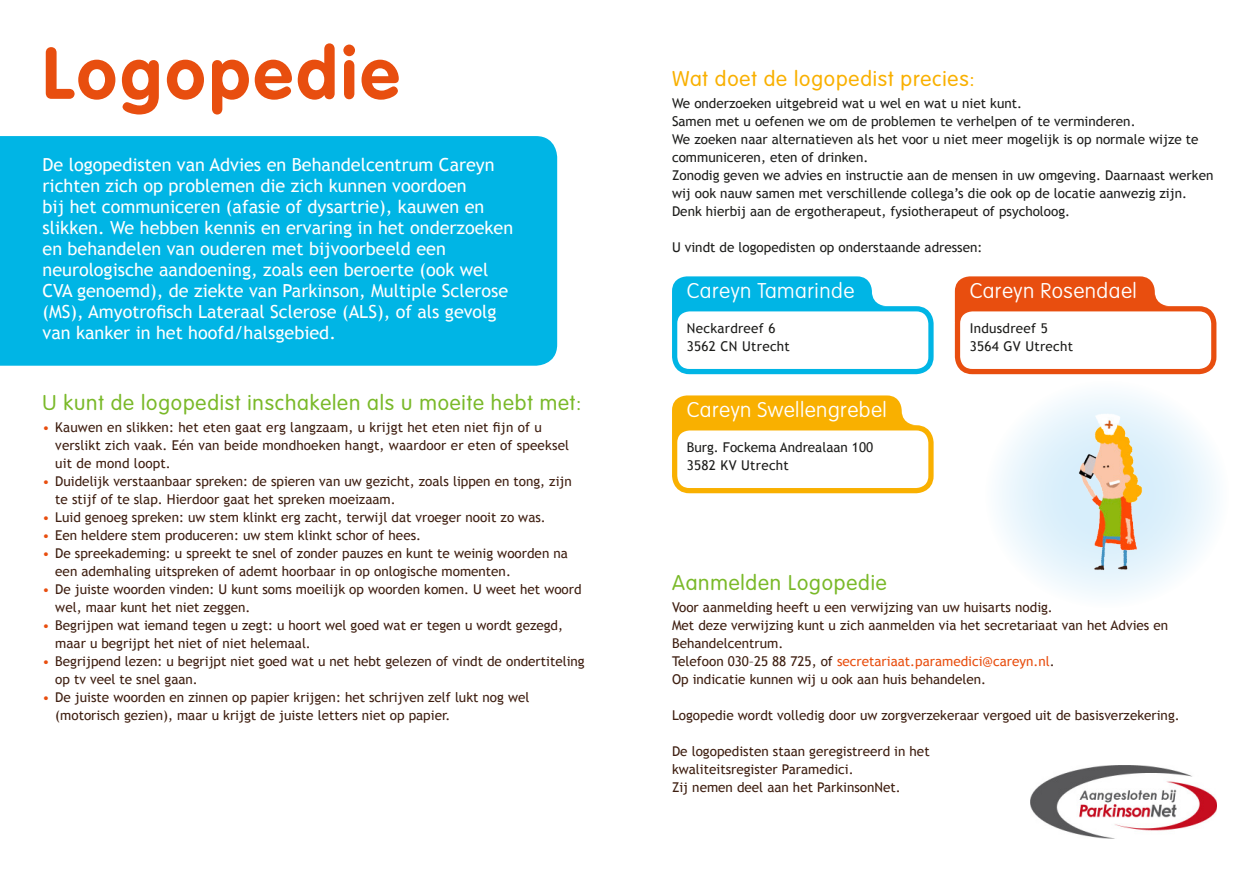
<style>
.page{position:relative;width:1259px;height:893px;background:#fff}
.page>*{position:absolute;margin:0;border:0;box-sizing:border-box;transform-origin:0 0}
.t1{font:700 72px "VAG Rounded";letter-spacing:.05em;color:#e84e0f}
.Tussenkopje{font:300 21px "VAG Rounded";letter-spacing:.04em;color:#7ab929}
.VAG_Diap_titel{font:100 21px "VAG Rounded";letter-spacing:.025em;color:#fff}
.Tussenkopje-2{font:300 21px "VAG Rounded";letter-spacing:.04em;color:#f9b000}
.t2{font:18px/21px "Trebuchet MS";color:#fff}
.Brood{font:13.5px/18px "Trebuchet MS";color:#3e1e10}
.Brood-2{font:13.5px/18px "Trebuchet MS";color:#1d1d1b}
.Brood-3{font:13.5px "Trebuchet MS";letter-spacing:.02em;color:#1d1d1b}
.Brood-4{font:13.5px "Trebuchet MS";color:#e84e0f}
.s1{color:#e84e0f}
.s2{color:#3e1e10}
</style>
<div class="page">
<svg style="left:985px;top:381px;width:244px;height:227px;fill:#f1f9fd"></svg>
<div style="left:0;top:136px;width:557px;height:230px;background:#00b5e5"></div>
<div style="left:672px;top:276px;width:200px;height:60px;background:#00b5e5;border-radius:15px"></div>
<svg style="left:857px;top:291px;width:30px;height:30px"></svg>
<div style="left:674px;top:309px;width:257px;height:63px;background:#fff;border-radius:15px"></div>
<div style="left:672px;top:306px;width:261px;height:68px;border:5px solid #00b5e5;border-radius:15px"></div>
<div style="left:955px;top:276px;width:199px;height:60px;background:#e84e0f;border-radius:15px"></div>
<svg style="left:1140px;top:291px;width:29px;height:30px"></svg>
<div style="left:957px;top:309px;width:256px;height:63px;background:#fff;border-radius:15px"></div>
<div style="left:955px;top:306px;width:261px;height:68px;border:5px solid #e84e0f;border-radius:15px"></div>
<div style="left:672px;top:395px;width:229px;height:60px;background:#f9b000;border-radius:15px"></div>
<svg style="left:887px;top:410px;width:29px;height:30px"></svg>
<div style="left:674px;top:428px;width:257px;height:63px;background:#fff;border-radius:15px"></div>
<div style="left:672px;top:425px;width:261px;height:68px;border:5px solid #f9b000;border-radius:15px"></div>
<img style="left:1055px;top:402px;width:102px;height:181px">
<img style="left:1030px;top:765px;width:186px;height:73px">
<p class="t1" style="left:43px;top:31px;width:358px">Logopedie</p>
<p class="t2" style="left:43px;top:154px;width:472px">De logopedisten van Advies en Behandelcentrum Careyn richten zich op problemen die zich kunnen voordoen<br>bij het communiceren (afasie of dysartrie), kauwen en slikken. We hebben kennis en ervaring in het onderzoeken en behandelen van ouderen met bijvoorbeeld een neurologische aandoening, zoals een beroerte (ook wel CVA genoemd), de ziekte van Parkinson, Multiple Sclerose (MS), Amyotrofisch Lateraal Sclerose (ALS), of als gevolg van kanker in het hoofd/halsgebied.</p>
<p class="Tussenkopje" style="left:43px;top:390px;width:540px">U kunt de logopedist inschakelen als u moeite hebt met:</p>
<p class="Brood" style="left:55px;top:418px;width:515px;text-indent:-13px"><span class="s1">•</span> Kauwen en slikken: het eten gaat erg langzaam, u krijgt het eten niet fijn of u verslikt zich vaak. Eén van beide mondhoeken hangt, waardoor er eten of speeksel uit de mond loopt.</p>
<p class="Brood" style="left:55px;top:472px;width:518px;text-indent:-13px"><span class="s1">•</span> Duidelijk verstaanbaar spreken: de spieren van uw gezicht, zoals lippen en tong, zijn te stijf of te slap. Hierdoor gaat het spreken moeizaam.</p>
<p class="Brood" style="left:43px;top:508px;width:505px"><span class="s1">•</span> Luid genoeg spreken: uw stem klinkt erg zacht, terwijl dat vroeger nooit zo was.</p>
<p class="Brood" style="left:43px;top:526px;width:380px"><span class="s1">•</span> Een heldere stem produceren: uw stem klinkt schor of hees.</p>
<p class="Brood" style="left:55px;top:544px;width:514px;text-indent:-13px"><span class="s1">•</span> De spreekademing: u spreekt te snel of zonder pauzes en kunt te weinig woorden na een ademhaling uitspreken of ademt hoorbaar in op onlogische momenten.</p>
<p class="Brood" style="left:55px;top:580px;width:528px;text-indent:-13px"><span class="s1">•</span> De juiste woorden vinden: U kunt soms moeilijk op woorden komen. U weet het woord wel, maar kunt het niet zeggen.</p>
<p class="Brood" style="left:55px;top:616px;width:509px;text-indent:-13px"><span class="s1">•</span> Begrijpen wat iemand tegen u zegt: u hoort wel goed wat er tegen u wordt gezegd, maar u begrijpt het niet of niet helemaal.</p>
<p class="Brood" style="left:55px;top:652px;width:531px;text-indent:-13px"><span class="s1">•</span> Begrijpend lezen: u begrijpt niet goed wat u net hebt gelezen of vindt de ondertiteling op tv veel te snel gaan.</p>
<p class="Brood" style="left:55px;top:688px;width:475px;text-indent:-13px"><span class="s1">•</span> De juiste woorden en zinnen op papier krijgen: het schrijven zelf lukt nog wel (motorisch gezien), maar u krijgt de juiste letters niet op papier.</p>
<p class="Tussenkopje-2" style="left:672px;top:66px;width:304px">Wat doet de logopedist precies:</p>
<p class="Brood-2" style="left:672px;top:94px;width:351px">We onderzoeken uitgebreid wat u wel en wat u niet kunt.</p>
<p class="Brood-2" style="left:672px;top:112px;width:465px">Samen met u oefenen we om de problemen te verhelpen of te verminderen.</p>
<p class="Brood-2" style="left:672px;top:130px;width:528px">We zoeken naar alternatieven als het voor u niet meer mogelijk is op normale wijze te communiceren, eten of drinken.</p>
<p class="Brood-2" style="left:672px;top:166px;width:543px">Zonodig geven we advies en instructie aan de mensen in uw omgeving. Daarnaast werken wij ook nauw samen met verschillende collega’s die ook op de locatie aanwezig zijn.<br>Denk hierbij aan de ergotherapeut, fysiotherapeut of psycholoog.</p>
<p class="Brood-2" style="left:672px;top:238px;width:312px">U vindt de logopedisten op onderstaande adressen:</p>
<p class="VAG_Diap_titel" style="left:687px;top:279px;width:169px">Careyn Tamarinde</p>
<p class="Brood-3" style="left:687px;top:320px;width:90px">Neckardreef 6</p>
<p class="Brood-3" style="left:687px;top:338px;width:104px">3562 CN Utrecht</p>
<p class="VAG_Diap_titel" style="left:687px;top:398px;width:201px">Careyn Swellengrebel</p>
<p class="Brood-2" style="left:687px;top:439px;width:188px">Burg. Fockema Andrealaan 100</p>
<p class="Brood-3" style="left:687px;top:457px;width:104px">3582 KV Utrecht</p>
<p class="VAG_Diap_titel" style="left:969px;top:279px;width:168px">Careyn Rosendael</p>
<p class="Brood-3" style="left:969px;top:320px;width:80px">Indusdreef 5</p>
<p class="Brood-3" style="left:969px;top:338px;width:105px">3564 GV Utrecht</p>
<p class="Tussenkopje" style="left:672px;top:570px;width:216px">Aanmelden Logopedie</p>
<p class="Brood" style="left:672px;top:598px;width:382px">Voor aanmelding heeft u een verwijzing van uw huisarts nodig.</p>
<p class="Brood" style="left:672px;top:616px;width:498px">Met deze verwijzing kunt u zich aanmelden via het secretariaat van het Advies en<br>Behandelcentrum.</p>
<p class="Brood-4" style="left:672px;top:653px;width:384px"><span class="s2">Telefoon 030–25 88 725, of</span> secretariaat.paramedici@careyn.nl<span class="s2">.</span></p>
<p class="Brood" style="left:672px;top:670px;width:316px">Op indicatie kunnen wij u ook aan huis behandelen.</p>
<p class="Brood" style="left:672px;top:706px;width:509px">Logopedie wordt volledig door uw zorgverzekeraar vergoed uit de basisverzekering.</p>
<p class="Brood" style="left:672px;top:742px;width:259px">De logopedisten staan geregistreerd in het kwaliteitsregister Paramedici.<br>Zij nemen deel aan het ParkinsonNet.</p>
</div>
